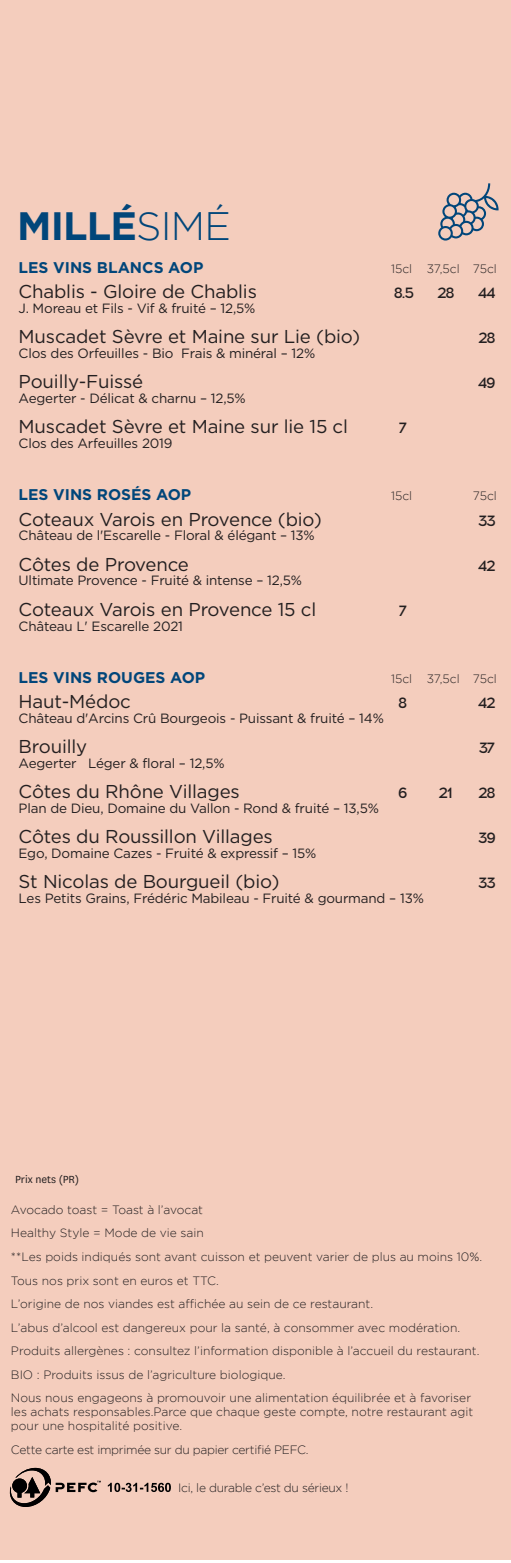
<style>
.page{position:relative;width:511px;height:1563px;background:#fff}
.page>*{position:absolute;margin:0;border:0;box-sizing:border-box;transform-origin:0 0}
.t1{font:700 39.73px "Gotham";letter-spacing:-.02em;color:#01467a}
.t2{font:18.55px "Gotham";letter-spacing:-.01em;color:#231f20}
.t3{font:700 15.58px "Gotham";color:#01467a}
.t4{font:500 15.22px "Acrom";letter-spacing:-.08em;color:#231f20}
.t5{font:13.47px "Gotham";letter-spacing:-.015em;color:#231f20}
.t6{font:300 12.08px/23.6px "Gotham";color:#231f20}
.t7{font:300 12.08px "Gotham";letter-spacing:-.025em;color:#231f20}
.t8{font:12.08px "National";color:#231f20}
.s1{font-weight:300}
</style>
<div class="page">
<div style="left:0;top:0;width:511px;height:1559px;background:#f4cdbd"></div>
<svg style="left:108px;top:1482px;width:63px;height:10px"></svg>
<svg style="left:9px;top:1468px;width:92px;height:39px"></svg>
<svg style="left:438px;top:183px;width:61px;height:57px"></svg>
<h1 class="t1" style="left:17px;top:200px;width:215px">MILLÉ<span class="s1">SIMÉ</span></h1>
<p class="t3" style="left:19px;top:257px;width:186px">LES VINS BLANCS AOP</p>
<p class="t6" style="left:391px;top:256px;width:107px">15cl 37,5cl 75cl</p>
<h2 class="t2" style="left:19px;top:280px;width:240px">Chablis - Gloire de Chablis</h2>
<p class="t4" style="left:394px;top:282px;width:22px">8.5</p>
<p class="t4" style="left:437px;top:282px;width:19px">28</p>
<p class="t4" style="left:478px;top:282px;width:19px">44</p>
<p class="t5" style="left:19px;top:299px;width:238px">J. Moreau et Fils - Vif &amp; fruité – 12,5%</p>
<h2 class="t2" style="left:19px;top:325px;width:343px">Muscadet Sèvre et Maine sur Lie (bio)</h2>
<p class="t4" style="left:478px;top:327px;width:19px">28</p>
<p class="t5" style="left:19px;top:344px;width:298px">Clos des Orfeuilles - Bio Frais &amp; minéral – 12%</p>
<h2 class="t2" style="left:19px;top:370px;width:126px">Pouilly-Fuissé</h2>
<p class="t4" style="left:478px;top:373px;width:19px">49</p>
<p class="t5" style="left:19px;top:389px;width:229px">Aegerter - Délicat &amp; charnu – 12,5%</p>
<h2 class="t2" style="left:19px;top:415px;width:331px">Muscadet Sèvre et Maine sur lie 15 cl</h2>
<p class="t4" style="left:399px;top:418px;width:10px">7</p>
<p class="t5" style="left:19px;top:435px;width:155px">Clos des Arfeuilles 2019</p>
<p class="t3" style="left:19px;top:484px;width:174px">LES VINS ROSÉS AOP</p>
<p class="t6" style="left:391px;top:484px;width:23px">15cl</p>
<p class="t6" style="left:473px;top:484px;width:25px">75cl</p>
<h2 class="t2" style="left:19px;top:507px;width:305px">Coteaux Varois en Provence (bio)</h2>
<p class="t4" style="left:478px;top:510px;width:20px">33</p>
<p class="t5" style="left:19px;top:527px;width:298px">Château de l'Escarelle - Floral &amp; élégant – 13%</p>
<h2 class="t2" style="left:19px;top:552px;width:172px">Côtes de Provence</h2>
<p class="t4" style="left:478px;top:555px;width:19px">42</p>
<p class="t5" style="left:19px;top:572px;width:285px">Ultimate Provence - Fruité &amp; intense – 12,5%</p>
<h2 class="t2" style="left:19px;top:597px;width:299px">Coteaux Varois en Provence 15 cl</h2>
<p class="t4" style="left:399px;top:600px;width:10px">7</p>
<p class="t5" style="left:19px;top:617px;width:166px">Château L' Escarelle 2021</p>
<p class="t3" style="left:19px;top:667px;width:188px">LES VINS ROUGES AOP</p>
<p class="t6" style="left:391px;top:666px;width:107px">15cl 37,5cl 75cl</p>
<h2 class="t2" style="left:19px;top:689px;width:114px">Haut-Médoc</h2>
<p class="t4" style="left:398px;top:692px;width:11px">8</p>
<p class="t4" style="left:478px;top:692px;width:19px">42</p>
<p class="t5" style="left:19px;top:709px;width:367px">Château d'Arcins Crû Bourgeois - Puissant &amp; fruité – 14%</p>
<h2 class="t2" style="left:19px;top:735px;width:70px">Brouilly</h2>
<p class="t4" style="left:478px;top:737px;width:18px">37</p>
<p class="t5" style="left:19px;top:754px;width:207px">Aegerter Léger &amp; floral – 12,5%</p>
<h2 class="t2" style="left:19px;top:780px;width:223px">Côtes du Rhône Villages</h2>
<p class="t4" style="left:398px;top:782px;width:11px">6</p>
<p class="t4" style="left:438px;top:782px;width:16px">21</p>
<p class="t4" style="left:478px;top:782px;width:19px">28</p>
<p class="t5" style="left:19px;top:799px;width:362px">Plan de Dieu, Domaine du Vallon - Rond &amp; fruité – 13,5%</p>
<h2 class="t2" style="left:19px;top:825px;width:256px">Côtes du Roussillon Villages</h2>
<p class="t4" style="left:478px;top:827px;width:20px">39</p>
<p class="t5" style="left:19px;top:844px;width:299px">Ego, Domaine Cazes - Fruité &amp; expressif – 15%</p>
<h2 class="t2" style="left:19px;top:870px;width:262px">St Nicolas de Bourgueil (bio)</h2>
<p class="t4" style="left:478px;top:872px;width:20px">33</p>
<p class="t5" style="left:19px;top:889px;width:407px">Les Petits Grains, Frédéric Mabileau - Fruité &amp; gourmand – 13%</p>
<p class="t8" style="left:15px;top:1171px;width:66px">Prix nets (PR)</p>
<p class="t6" style="left:11px;top:1197px;width:473px">Avocado toast = Toast à l’avocat<br>Healthy Style = Mode de vie sain<br>**Les poids indiqués sont avant cuisson et peuvent varier de plus au moins 10%.<br>Tous nos prix sont en euros et TTC.<br>L’origine de nos viandes est affichée au sein de ce restaurant.<br>L’abus d’alcool est dangereux pour la santé, à consommer avec modération.<br>Produits allergènes : consultez l’information disponible à l’accueil du restaurant.<br>BIO : Produits issus de l’agriculture biologique.<br>Nous nous engageons à promouvoir une alimentation équilibrée et à favoriser</p>
<p class="t6" style="left:11px;top:1405px;width:464px;line-height:13.8px">les achats responsables.Parce que chaque geste compte, notre restaurant agit pour une hospitalité positive.</p>
<p class="t7" style="left:11px;top:1442px;width:299px">Cette carte est imprimée sur du papier certifié PEFC.</p>
<p class="t7" style="left:178px;top:1481px;width:172px">Ici, le durable c’est du sérieux !</p>
</div>
